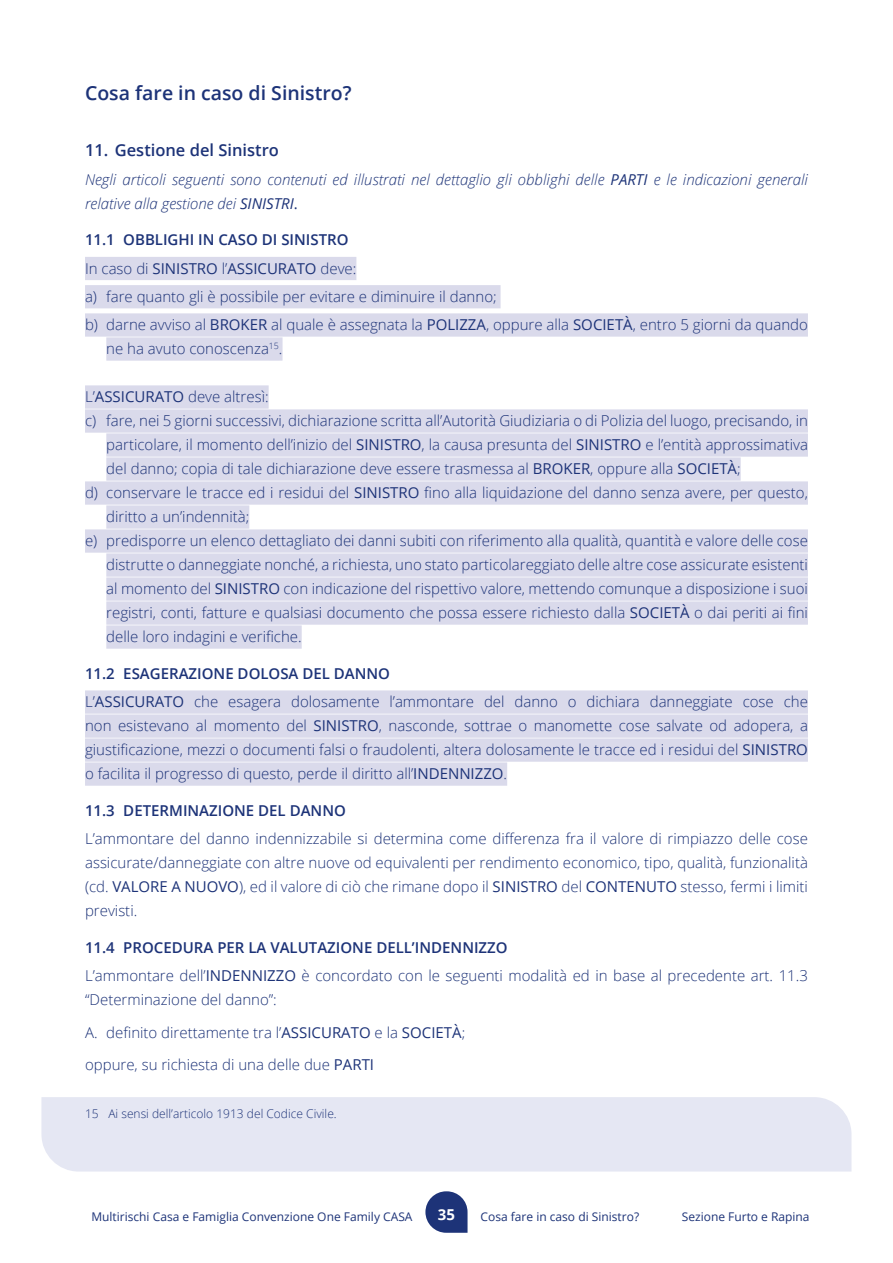
<style>
.page{position:relative;width:893px;height:1263px;background:#fff}
.page>*{position:absolute;margin:0;border:0;box-sizing:border-box;transform-origin:0 0}
.t1{font:600 19.5px "Open Sans";color:#1d3378}
.t2{font:600 16.5px "Open Sans";color:#1d3378}
.t3{font:300 15px/28.2px "Open Sans";color:#1d3378}
.t4{font:italic 300 15px/24px "Open Sans";color:#1d3378}
.t5{font:600 15px "Open Sans";color:#1d3378}
.t6{font:700 15px "Open Sans";color:#fff}
.t7{font:12px "Open Sans";color:#1d3378}
.t8{font:300 12px "Open Sans";color:#1d3378}
.s1{font-weight:400}
.s2{font-weight:400;font-style:normal}
.s3{font-weight:600}
</style>
<div class="page">
<svg style="left:425px;top:1191px;width:43px;height:42px"></svg>
<div style="left:41px;top:1097px;width:810px;height:74px;background:#e5e7f3"></div>
<div style="left:85px;top:257px;width:271px;height:23px;background:#dadaeb"></div>
<div style="left:85px;top:285px;width:416px;height:23px;background:#dadaeb"></div>
<div style="left:85px;top:313px;width:723px;height:24px;background:#dadaeb"></div>
<div style="left:106px;top:337px;width:163px;height:24px;background:#dadaeb"></div>
<div style="left:269px;top:337px;width:10px;height:24px;background:#dadaeb"></div>
<svg style="left:279px;top:337px;width:4px;height:24px"></svg>
<div style="left:85px;top:385px;width:184px;height:24px;background:#dadaeb"></div>
<div style="left:85px;top:409px;width:723px;height:24px;background:#dadaeb"></div>
<div style="left:106px;top:433px;width:702px;height:24px;background:#dadaeb"></div>
<div style="left:106px;top:457px;width:635px;height:24px;background:#dadaeb"></div>
<div style="left:85px;top:481px;width:723px;height:24px;background:#dadaeb"></div>
<div style="left:106px;top:505px;width:143px;height:24px;background:#dadaeb"></div>
<div style="left:85px;top:529px;width:723px;height:24px;background:#dadaeb"></div>
<div style="left:106px;top:553px;width:702px;height:24px;background:#dadaeb"></div>
<div style="left:106px;top:577px;width:702px;height:24px;background:#dadaeb"></div>
<div style="left:106px;top:601px;width:702px;height:24px;background:#dadaeb"></div>
<div style="left:106px;top:625px;width:196px;height:24px;background:#dadaeb"></div>
<div style="left:85px;top:690px;width:723px;height:24px;background:#dadaeb"></div>
<div style="left:85px;top:714px;width:723px;height:24px;background:#dadaeb"></div>
<div style="left:85px;top:738px;width:723px;height:24px;background:#dadaeb"></div>
<div style="left:85px;top:762px;width:422px;height:24px;background:#dadaeb"></div>
<h1 class="t1" style="left:85px;top:80px;width:268px">Cosa fare in caso di Sinistro?</h1>
<p class="t2" style="left:85px;top:139px;width:195px">11. Gestione del Sinistro</p>
<p class="t4" style="left:85px;top:167px;width:724px">Negli articoli seguenti sono contenuti ed illustrati nel dettaglio gli obblighi delle <span class="s1">PARTI</span> e le indicazioni generali relative alla gestione dei <span class="s1">SINISTRI</span><span class="s2">.</span></p>
<p class="t3" style="left:85px;top:226px;width:724px"><span class="s3">11.1 OBBLIGHI IN CASO DI SINISTRO<br></span>In caso di <span class="s1">SINISTRO</span> l’<span class="s1">ASSICURATO</span> deve:<br>a) fare quanto gli è possibile per evitare e diminuire il danno;<br>b) darne avviso al <span class="s1">BROKER</span> al quale è assegnata la <span class="s1">POLIZZA</span>, oppure alla <span class="s1">SOCIETÀ</span>, entro 5 giorni da quando</p>
<p class="t3" style="left:106px;top:334px;width:178px">ne ha avuto conoscenza<sup>15</sup>.</p>
<p class="t3" style="left:85px;top:382px;width:185px">L’<span class="s1">ASSICURATO</span> deve altresì:</p>
<p class="t3" style="left:85px;top:406px;width:724px">c) fare, nei 5 giorni successivi, dichiarazione scritta all’Autorità Giudiziaria o di Polizia del luogo, precisando, in</p>
<p class="t3" style="left:106px;top:430px;width:703px">particolare, il momento dell’inizio del <span class="s1">SINISTRO</span>, la causa presunta del <span class="s1">SINISTRO</span> e l’entità approssimativa</p>
<p class="t3" style="left:106px;top:454px;width:636px">del danno; copia di tale dichiarazione deve essere trasmessa al <span class="s1">BROKER</span>, oppure alla <span class="s1">SOCIETÀ</span>;</p>
<p class="t3" style="left:85px;top:478px;width:724px">d) conservare le tracce ed i residui del <span class="s1">SINISTRO</span> fino alla liquidazione del danno senza avere, per questo,</p>
<p class="t3" style="left:106px;top:502px;width:145px">diritto a un’indennità;</p>
<p class="t3" style="left:85px;top:526px;width:724px">e) predisporre un elenco dettagliato dei danni subiti con riferimento alla qualità, quantità e valore delle cose</p>
<p class="t3" style="left:106px;top:550px;width:703px">distrutte o danneggiate nonché, a richiesta, uno stato particolareggiato delle altre cose assicurate esistenti</p>
<p class="t3" style="left:106px;top:574px;width:703px">al momento del <span class="s1">SINISTRO</span> con indicazione del rispettivo valore, mettendo comunque a disposizione i suoi</p>
<p class="t3" style="left:106px;top:598px;width:703px">registri, conti, fatture e qualsiasi documento che possa essere richiesto dalla <span class="s1">SOCIETÀ</span> o dai periti ai fini</p>
<p class="t3" style="left:106px;top:622px;width:197px">delle loro indagini e verifiche.</p>
<p class="t3" style="left:85px;top:659px;width:724px"><span class="s3">11.2 ESAGERAZIONE DOLOSA DEL DANNO<br></span>L’<span class="s1">ASSICURATO</span> che esagera dolosamente l’ammontare del danno o dichiara danneggiate cose che</p>
<p class="t3" style="left:85px;top:713px;width:724px;line-height:24px;text-align:justify">non esistevano al momento del <span class="s1">SINISTRO</span>, nasconde, sottrae o manomette cose salvate od adopera, a giustificazione, mezzi o documenti falsi o fraudolenti, altera dolosamente le tracce ed i residui del <span class="s1">SINISTRO </span>o facilita il progresso di questo, perde il diritto all’<span class="s1">INDENNIZZO</span>.</p>
<p class="t5" style="left:85px;top:800px;width:262px">11.3 DETERMINAZIONE DEL DANNO</p>
<p class="t3" style="left:85px;top:826px;width:724px;line-height:24px;text-align:justify">L’ammontare del danno indennizzabile si determina come differenza fra il valore di rimpiazzo delle cose assicurate/danneggiate con altre nuove od equivalenti per rendimento economico, tipo, qualità, funzionalità (cd. <span class="s1">VALORE A NUOVO</span>), ed il valore di ciò che rimane dopo il <span class="s1">SINISTRO</span> del <span class="s1">CONTENUTO</span> stesso, fermi i limiti previsti.</p>
<p class="t3" style="left:85px;top:933px;width:724px"><span class="s3">11.4 PROCEDURA PER LA VALUTAZIONE DELL’INDENNIZZO<br></span>L’ammontare dell’<span class="s1">INDENNIZZO</span> è concordato con le seguenti modalità ed in base al precedente art. 11.3</p>
<p class="t3" style="left:85px;top:983px;width:382px;line-height:32.5px">“Determinazione del danno”:<br>A. definito direttamente tra l’<span class="s1">ASSICURATO</span> e la <span class="s1">SOCIETÀ</span>; oppure, su richiesta di una delle due <span class="s1">PARTI</span></p>
<p class="t8" style="left:85px;top:1106px;width:253px">15 Ai sensi dell’articolo 1913 del Codice Civile.</p>
<p class="t7" style="left:91px;top:1208px;width:323px">Multirischi Casa e Famiglia Convenzione One Family CASA</p>
<p class="t6" style="left:438px;top:1204px;width:19px">35</p>
<p class="t7" style="left:480px;top:1208px;width:160px">Cosa fare in caso di Sinistro?</p>
<p class="t7" style="left:682px;top:1208px;width:129px">Sezione Furto e Rapina</p>
</div>
